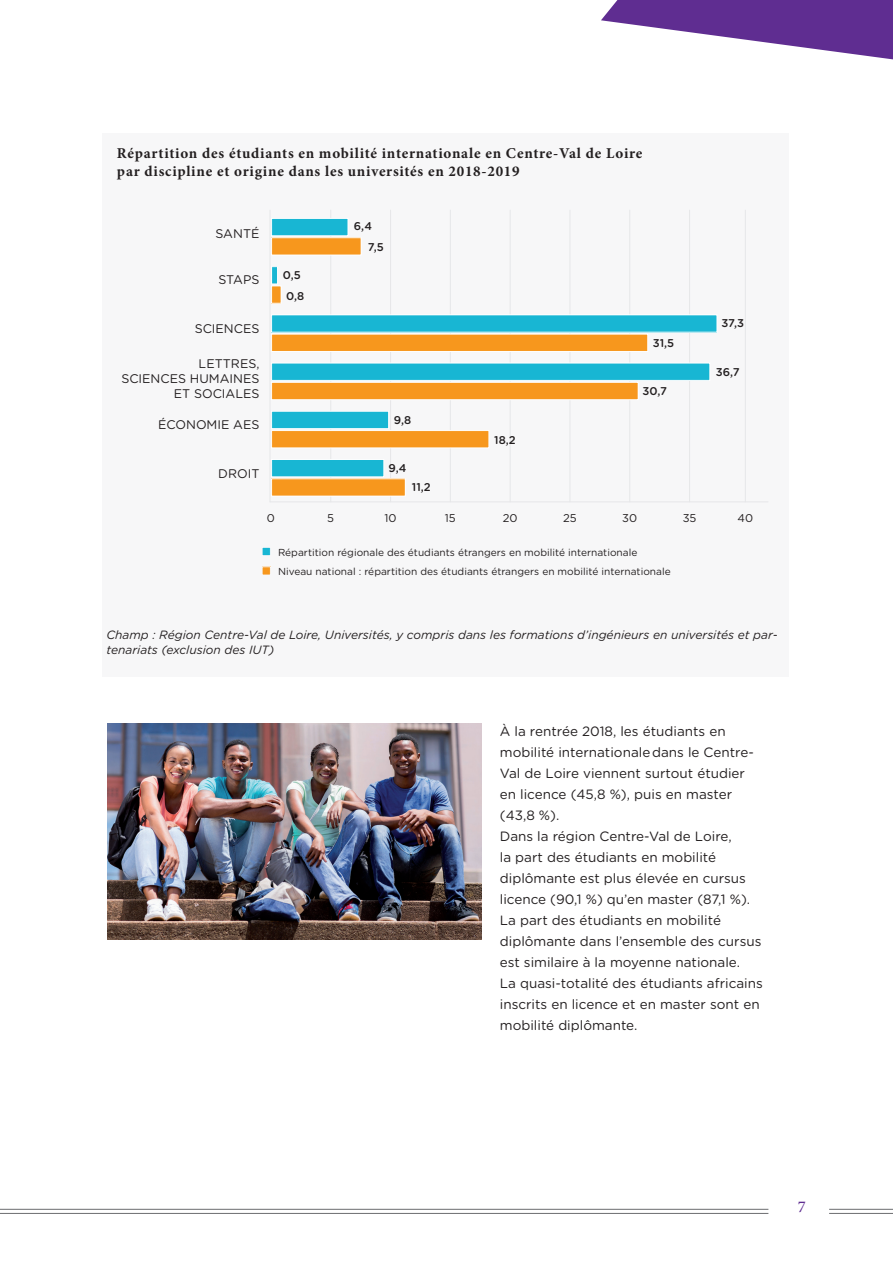
<style>
.page{position:relative;width:893px;height:1263px;background:#fff}
.page>*{position:absolute;margin:0;border:0;box-sizing:border-box;transform-origin:0 0}
.t1{font:500 16.5px "Minion Pro";color:#5f2d91}
.t2{font:700 15px "Minion Pro";letter-spacing:.05em;color:#231f20}
.t3{font:13.5px/21px "Gotham Rounded";color:#231f20}
.t4{font:12.45px/15px "Gotham Rounded";color:#231f20;text-align:right}
.t5{font:italic 12px/14.4px "Gotham Rounded";color:#231f20}
.t6{font:500 11.25px/20.5px "Gotham Rounded";color:#231f20}
.t7{font:11.25px "Gotham Rounded";color:#231f20}
.t8{font:10.2px/19.4px "Gotham Rounded";color:#231f20}
</style>
<div class="page">
<hr style="left:0;top:1209px;width:768px;height:1px;background:#6c6d70">
<hr style="left:829px;top:1209px;width:64px;height:1px;background:#6c6d70">
<hr style="left:0;top:1213px;width:768px;height:1px;background:#6c6d70">
<hr style="left:829px;top:1213px;width:64px;height:1px;background:#6c6d70">
<svg style="left:601px;top:0;width:292px;height:60px"></svg>
<div style="left:102px;top:133px;width:687px;height:544px;background:#f7f7f8"></div>
<hr style="left:270px;top:502px;width:498px;height:1px;background:#e6e7e9">
<hr style="left:330px;top:210px;width:1px;height:292px;background:#e6e7e9">
<hr style="left:390px;top:210px;width:1px;height:292px;background:#e6e7e9">
<hr style="left:450px;top:210px;width:1px;height:292px;background:#e6e7e9">
<hr style="left:510px;top:210px;width:1px;height:292px;background:#e6e7e9">
<hr style="left:570px;top:210px;width:1px;height:292px;background:#e6e7e9">
<hr style="left:629px;top:210px;width:1px;height:292px;background:#e6e7e9">
<hr style="left:689px;top:210px;width:1px;height:292px;background:#e6e7e9">
<hr style="left:745px;top:210px;width:1px;height:292px;background:#e6e7e9">
<hr style="left:270px;top:210px;width:1px;height:292px;background:#e6e7e9">
<div style="left:262px;top:547px;width:8px;height:9px;background:#18b6d3"></div>
<div style="left:262px;top:547px;width:9px;height:9px;border:1px solid #f7f7f8"></div>
<div style="left:262px;top:567px;width:8px;height:8px;background:#f7971d"></div>
<div style="left:262px;top:566px;width:9px;height:9px;border:1px solid #f7f7f8"></div>
<div style="left:272px;top:238px;width:89px;height:17px;background:#f7971d"></div>
<div style="left:271px;top:237px;width:90px;height:18px;border:1px solid #fff"></div>
<div style="left:272px;top:286px;width:9px;height:17px;background:#f7971d"></div>
<div style="left:271px;top:286px;width:10px;height:18px;border:1px solid #fff"></div>
<div style="left:272px;top:334px;width:376px;height:17px;background:#f7971d"></div>
<div style="left:271px;top:334px;width:377px;height:18px;border:1px solid #fff"></div>
<div style="left:272px;top:382px;width:366px;height:18px;background:#f7971d"></div>
<div style="left:271px;top:382px;width:367px;height:18px;border:1px solid #fff"></div>
<div style="left:272px;top:430px;width:217px;height:18px;background:#f7971d"></div>
<div style="left:271px;top:430px;width:218px;height:18px;border:1px solid #fff"></div>
<div style="left:272px;top:479px;width:133px;height:17px;background:#f7971d"></div>
<div style="left:271px;top:478px;width:135px;height:18px;border:1px solid #fff"></div>
<div style="left:272px;top:218px;width:76px;height:18px;background:#18b6d3"></div>
<div style="left:271px;top:218px;width:77px;height:18px;border:1px solid #fff"></div>
<div style="left:272px;top:267px;width:6px;height:17px;background:#18b6d3"></div>
<div style="left:271px;top:266px;width:7px;height:18px;border:1px solid #fff"></div>
<div style="left:272px;top:315px;width:445px;height:17px;background:#18b6d3"></div>
<div style="left:271px;top:314px;width:446px;height:18px;border:1px solid #fff"></div>
<div style="left:272px;top:363px;width:438px;height:17px;background:#18b6d3"></div>
<div style="left:271px;top:363px;width:439px;height:18px;border:1px solid #fff"></div>
<div style="left:272px;top:411px;width:117px;height:18px;background:#18b6d3"></div>
<div style="left:271px;top:411px;width:118px;height:18px;border:1px solid #fff"></div>
<div style="left:272px;top:459px;width:112px;height:18px;background:#18b6d3"></div>
<div style="left:271px;top:459px;width:113px;height:18px;border:1px solid #fff"></div>
<img style="left:108px;top:724px;width:373px;height:216px">
<p class="t2" style="left:117px;top:143px;width:527px">Répartition des étudiants en mobilité internationale en Centre-Val de Loire</p>
<p class="t2" style="left:117px;top:161px;width:404px">par discipline et origine dans les universités en 2018-2019</p>
<p class="t4" style="left:215px;top:226px;width:46px">SANTÉ</p>
<p class="t4" style="left:218px;top:272px;width:43px">STAPS</p>
<p class="t4" style="left:195px;top:320px;width:66px">SCIENCES</p>
<p class="t4" style="left:121px;top:355px;width:140px">LETTRES,<br>SCIENCES HUMAINES<br>ET SOCIALES</p>
<p class="t4" style="left:158px;top:417px;width:103px">ÉCONOMIE AES</p>
<p class="t4" style="left:218px;top:465px;width:43px">DROIT</p>
<p class="t6" style="left:283px;top:264px;width:23px">0,5<br>0,8</p>
<p class="t6" style="left:368px;top:215px;width:17px;text-indent:-14px">6,4<br>7,5</p>
<p class="t6" style="left:394px;top:409px;width:19px">9,8</p>
<p class="t6" style="left:389px;top:458px;width:19px">9,4</p>
<p class="t6" style="left:412px;top:476px;width:20px">11,2</p>
<p class="t6" style="left:494px;top:429px;width:23px">18,2</p>
<p class="t6" style="left:653px;top:332px;width:23px">31,5</p>
<p class="t6" style="left:642px;top:381px;width:26px">30,7</p>
<p class="t6" style="left:722px;top:312px;width:24px">37,3</p>
<p class="t6" style="left:716px;top:361px;width:26px">36,7</p>
<p class="t7" style="left:267px;top:511px;width:10px">0</p>
<p class="t7" style="left:327px;top:511px;width:8px">5</p>
<p class="t7" style="left:384px;top:511px;width:14px">10</p>
<p class="t7" style="left:445px;top:511px;width:12px">15</p>
<p class="t7" style="left:503px;top:511px;width:16px">20</p>
<p class="t7" style="left:563px;top:511px;width:15px">25</p>
<p class="t7" style="left:622px;top:511px;width:16px">30</p>
<p class="t7" style="left:683px;top:511px;width:15px">35</p>
<p class="t7" style="left:737px;top:511px;width:17px">40</p>
<p class="t8" style="left:278px;top:542px;width:394px">Répartition régionale des étudiants étrangers en mobilité internationale<br>Niveau national : répartition des étudiants étrangers en mobilité internationale</p>
<p class="t5" style="left:106px;top:627px;width:673px">Champ : Région Centre-Val de Loire, Universités, y compris dans les formations d’ingénieurs en universités et par&shy;tenariats (exclusion des IUT)</p>
<p class="t3" style="left:500px;top:720px;width:256px">À la rentrée 2018, les étudiants en mobilité internationale dans le Centre-<br>Val de Loire viennent surtout étudier</p>
<p class="t3" style="left:500px;top:783px;width:234px">en licence (45,8 %), puis en master</p>
<p class="t3" style="left:500px;top:804px;width:61px">(43,8 %).</p>
<p class="t3" style="left:500px;top:825px;width:252px">Dans la région Centre-Val de Loire,<br>la part des étudiants en mobilité diplômante est plus élevée en cursus licence (90,1 %) qu’en master (87,1 %).</p>
<p class="t3" style="left:500px;top:909px;width:263px">La part des étudiants en mobilité diplômante dans l’ensemble des cursus est similaire à la moyenne nationale.</p>
<p class="t3" style="left:500px;top:972px;width:265px">La quasi-totalité des étudiants africains inscrits en licence et en master sont en mobilité diplômante.</p>
<p class="t1" style="left:798px;top:1196px;width:9px">7</p>
</div>
